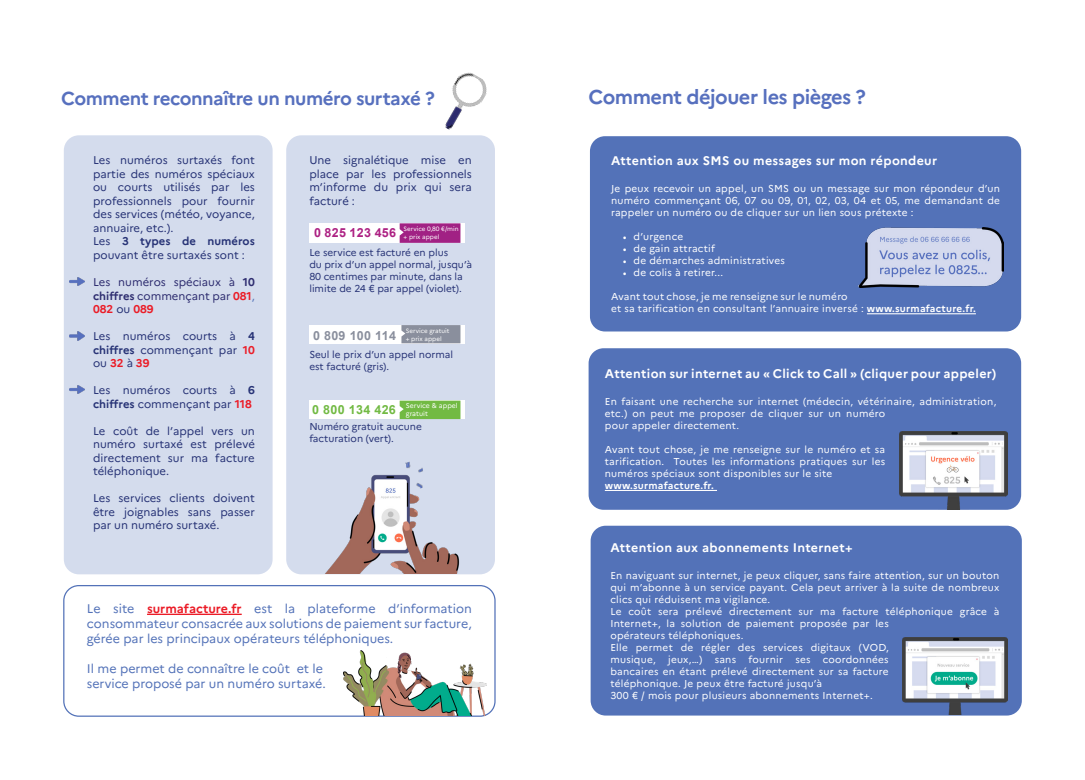
<style>
.page{position:relative;width:1085px;height:780px;background:#fff}
.page>*{position:absolute;margin:0;border:0;box-sizing:border-box;transform-origin:0 0}
.t1{font:700 20px "Marianne";letter-spacing:-.025em;color:#5770be}
.t2{font:700 18.75px "Marianne";letter-spacing:-.025em;color:#5770be}
.t3{font:12.5px/15px "Marianne";color:#5372b8;text-align:justify}
.t4{font:700 12.5px "Marianne";letter-spacing:.025em;color:#fff}
.t5{font:700 12.5px "Arial";letter-spacing:.025em;color:#ad2183}
.t6{font:700 12.5px "Arial";letter-spacing:.025em;color:#72ba43}
.t7{font:700 12.5px "Arial";letter-spacing:.025em;color:#8a8f9d}
.t8{font:11.25px/13.5px "Marianne";color:#273376;text-align:justify}
.t9{font:11.25px/13.5px "Marianne";color:#2e2d70;text-align:justify}
.t10{font:10px/12px "Marianne";letter-spacing:.025em;color:#fff;text-align:justify}
.t11{font:10px/12px "Marianne";color:#273376}
.t12{font:700 10px "Marianne";letter-spacing:.025em;color:#fff}
.t13{font:6.88px/7.5px "Marianne";color:#fff}
.t14{font:6.25px "Marianne";color:#fff}
.s1{font-weight:700}
.s2{font-weight:700;color:#eb1c27}
.s3{color:#5372b8}
.s4{color:#273376}
.s5{font-family:"Minion Pro"}
</style>
<div class="page">
<div style="left:64px;top:135px;width:208px;height:439px;background:#d4dced;border-radius:15px"></div>
<div style="left:286px;top:135px;width:209px;height:439px;background:#d4dced;border-radius:15px"></div>
<img style="left:405px;top:461px;width:18px;height:9px">
<div style="left:309px;top:224px;width:155px;height:19px;background:#fff"></div>
<svg style="left:399px;top:223px;width:61px;height:20px"></svg>
<div style="left:309px;top:400px;width:155px;height:19px;background:#fff"></div>
<svg style="left:399px;top:400px;width:61px;height:19px"></svg>
<div style="left:309px;top:325px;width:155px;height:18px;background:#fff"></div>
<svg style="left:401px;top:325px;width:59px;height:18px"></svg>
<img style="left:69px;top:277px;width:16px;height:9px">
<img style="left:69px;top:332px;width:16px;height:8px">
<img style="left:69px;top:385px;width:16px;height:9px">
<img style="left:325px;top:470px;width:135px;height:103px">
<div style="left:63px;top:585px;width:432px;height:131px;border:1px solid #5372b8;border-radius:15px"></div>
<hr style="left:147px;top:613px;width:95px;height:2px;background:#eb1c27">
<img style="left:343px;top:651px;width:143px;height:64px">
<img style="left:433px;top:72px;width:54px;height:65px">
<div style="left:590px;top:136px;width:430px;height:195px;background:#5372b8;border-radius:15px"></div>
<hr style="left:866px;top:313px;width:109px;height:1px;background:#fff">
<div style="left:588px;top:348px;width:432px;height:161px;background:#5372b8;border-radius:15px"></div>
<hr style="left:604px;top:490px;width:113px;height:1px;background:#fff">
<div style="left:590px;top:525px;width:431px;height:190px;background:#5372b8;border-radius:15px"></div>
<img style="left:899px;top:431px;width:107px;height:78px">
<img style="left:902px;top:638px;width:105px;height:76px">
<img style="left:858px;top:227px;width:145px;height:60px">
<p class="t2" style="left:61px;top:86px;width:375px">Comment reconnaître un numéro surtaxé ?</p>
<p class="t8" style="left:93px;top:154px;width:163px">Les numéros surtaxés font partie des numéros spéciaux ou courts utilisés par les professionnels pour fournir des services (météo, voyance, annuaire, etc.).</p>
<p class="t8" style="left:93px;top:235px;width:163px">Les <span class="s1">3 types de numéros </span>pouvant être surtaxés sont :</p>
<p class="t9" style="left:93px;top:275px;width:163px">Les numéros spéciaux à <span class="s1">10 chiffres</span> commençant par <span class="s2">081</span><span class="s3">, </span><span class="s2">082</span> <span class="s4">ou</span> <span class="s2">089</span></p>
<p class="t8" style="left:93px;top:329px;width:163px">Les numéros courts à <span class="s1">4 chiffres</span> commençant par <span class="s2">10 </span>ou <span class="s2">32</span> à <span class="s2">39</span></p>
<p class="t8" style="left:93px;top:383px;width:163px">Les numéros courts à <span class="s1">6 chiffres</span> commençant par <span class="s2">118</span></p>
<p class="t8" style="left:93px;top:424px;width:163px">Le coût de l’appel vers un numéro surtaxé est prélevé directement sur ma facture téléphonique.</p>
<p class="t8" style="left:93px;top:491px;width:163px">Les services clients doivent être joignables sans passer par un numéro surtaxé.</p>
<p class="t8" style="left:309px;top:154px;width:164px">Une signalétique mise en place par les professionnels m’informe du prix qui sera facturé :</p>
<p class="t5" style="left:314px;top:223px;width:84px">0 825 123 456</p>
<p class="t14" style="left:403px;top:225px;width:56px">Service 0,80 €/min</p>
<p class="t14" style="left:403px;top:233px;width:37px">+ prix appel</p>
<p class="t11" style="left:309px;top:246px;width:140px">Le service est facturé en plus</p>
<p class="t11" style="left:309px;top:258px;width:164px">du prix d’un appel normal, jusqu’à<br>80 centimes par minute, dans la</p>
<p class="t11" style="left:309px;top:282px;width:154px">limite de 24 € par appel (violet).</p>
<p class="t14" style="left:406px;top:327px;width:45px">Service gratuit</p>
<p class="t7" style="left:313px;top:326px;width:84px">0 809 100 114</p>
<p class="t14" style="left:406px;top:334px;width:37px">+ prix appel</p>
<p class="t11" style="left:309px;top:348px;width:145px">Seul le prix d’un appel normal</p>
<p class="t11" style="left:309px;top:360px;width:81px">est facturé (gris).</p>
<p class="t6" style="left:312px;top:401px;width:85px">0 800 134 426</p>
<p class="t13" style="left:406px;top:402px;width:53px">Service &amp; appel gratuit</p>
<p class="t11" style="left:309px;top:420px;width:114px">Numéro gratuit aucune</p>
<p class="t11" style="left:309px;top:432px;width:86px">facturation (vert).</p>
<p class="t3" style="left:87px;top:600px;width:386px">Le site <span class="s2">surmafacture.fr</span> est la plateforme d’information consommateur consacrée aux solutions de paiement sur facture, gérée par les principaux opérateurs téléphoniques.</p>
<p class="t3" style="left:87px;top:660px;width:238px">Il me permet de connaître le coût et le</p>
<p class="t3" style="left:87px;top:675px;width:240px">service proposé par un numéro surtaxé.</p>
<p class="t1" style="left:588px;top:85px;width:279px">Comment déjouer les pièges ?</p>
<p class="t4" style="left:611px;top:153px;width:327px">Attention aux SMS ou messages sur mon répondeur</p>
<p class="t10" style="left:611px;top:183px;width:390px">Je peux recevoir un appel, un SMS ou un message sur mon répondeur d’un numéro commençant 06, 07 ou 09, 01, 02, 03, 04 et 05, me demandant de rappeler un numéro ou de cliquer sur un lien sous prétexte :</p>
<p class="t10" style="left:622px;top:231px;width:62px"><span class="s5">•</span> d’urgence</p>
<p class="t10" style="left:622px;top:243px;width:94px"><span class="s5">•</span> de gain attractif</p>
<p class="t10" style="left:622px;top:255px;width:163px"><span class="s5">•</span> de démarches administratives</p>
<p class="t10" style="left:622px;top:267px;width:102px"><span class="s5">•</span> de colis à retirer...</p>
<p class="t10" style="left:611px;top:291px;width:366px">Avant tout chose, je me renseigne sur le numéro<br>et sa tarification en consultant l’annuaire inversé : <span class="s1">www.surmafacture.fr.</span></p>
<p class="t4" style="left:604px;top:366px;width:393px">Attention sur internet au « Click to Call » (cliquer pour appeler)</p>
<p class="t10" style="left:604px;top:395px;width:393px;text-align:left">En faisant une recherche sur internet (médecin, vétérinaire, administration, etc.) on peut me proposer de cliquer sur un numéro<br>pour appeler directement.</p>
<p class="t10" style="left:604px;top:443px;width:282px">Avant tout chose, je me renseigne sur le numéro et sa tarification. Toutes les informations pratiques sur les numéros spéciaux sont disponibles sur le site</p>
<p class="t12" style="left:604px;top:479px;width:110px">www.surmafacture.fr.</p>
<p class="t4" style="left:610px;top:539px;width:244px">Attention aux abonnements Internet+</p>
<p class="t10" style="left:610px;top:569px;width:390px">En naviguant sur internet, je peux cliquer, sans faire attention, sur un bouton qui m’abonne à un service payant. Cela peut arriver à la suite de nombreux clics qui réduisent ma vigilance.</p>
<p class="t10" style="left:610px;top:605px;width:390px;text-align:left">Le coût sera prélevé directement sur ma facture téléphonique grâce à<br>Internet+, la solution de paiement proposée par les<br>opérateurs téléphoniques.</p>
<p class="t10" style="left:610px;top:641px;width:280px">Elle permet de régler des services digitaux (VOD, musique, jeux,…) sans fournir ses coordonnées bancaires en étant prélevé directement sur sa facture téléphonique. Je peux être facturé jusqu’à</p>
<p class="t10" style="left:610px;top:689px;width:264px">300 € / mois pour plusieurs abonnements Internet+.</p>
</div>
